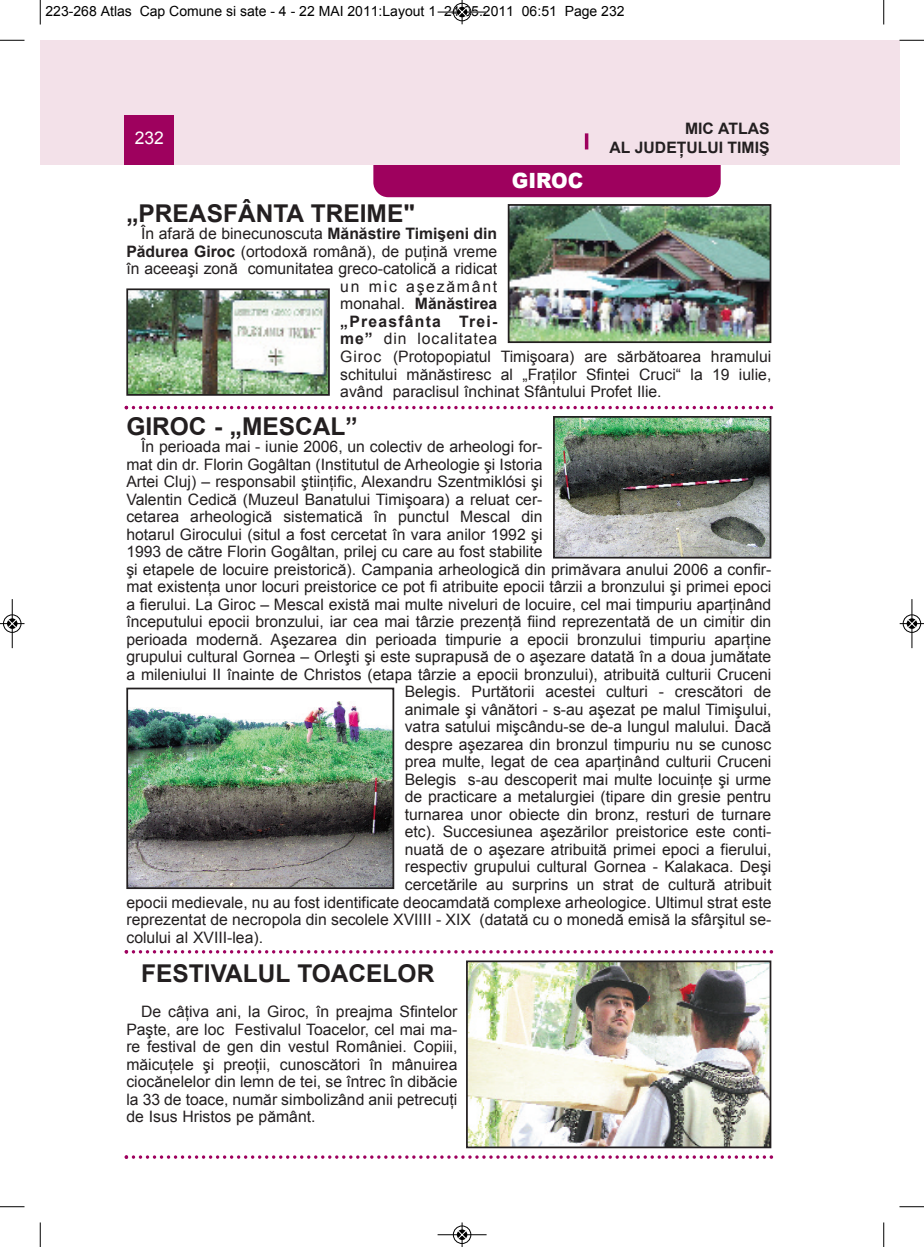
<style>
.page{position:relative;width:924px;height:1247px;background:#fff}
.page>*{position:absolute;margin:0;border:0;box-sizing:border-box;transform-origin:0 0}
.t1{font:700 24.5px "Arial";color:#231f20}
.t2{font:900 21px "Arial";color:#fff;scale:.95 1}
.t3{font:17.5px "Arial";color:#fff}
.t4{font:15.75px/17.5px "Arial";color:#231f20;text-align:justify}
.t5{font:700 15.75px/18.9px "Arial";color:#231f20;text-align:right}
.t6{font:15.75px "Arial";letter-spacing:.055em;color:#231f20}
.t7{font:700 15.75px "Arial";letter-spacing:.08em;color:#231f20}
.t8{font:15.75px "Arial";letter-spacing:.11em;color:#231f20}
.t9{font:14px "Arial";color:#000}
.s1{font-weight:700}
.s2{font-weight:400}
</style>
<div class="page">
<div style="left:373px;top:134px;width:348px;height:63px;background:#9e015e;border-radius:15px"></div>
<div style="left:40px;top:40px;width:844px;height:124px;background:#f3e1e9"></div>
<div style="left:125px;top:115px;width:49px;height:49px;background:#9e015e"></div>
<hr style="left:585px;top:133px;width:3px;height:16px;background:#9e015e">
<div style="left:884px;top:40px;width:15px;height:124px;background:#f3e1e9"></div>
<img style="left:129px;top:291px;width:198px;height:102px">
<div style="left:126px;top:288px;width:204px;height:108px;border:2px solid #231f20"></div>
<img style="left:511px;top:207px;width:257px;height:133px">
<div style="left:508px;top:204px;width:263px;height:139px;border:2px solid #231f20"></div>
<img style="left:469px;top:963px;width:299px;height:182px">
<div style="left:466px;top:960px;width:305px;height:188px;border:2px solid #231f20"></div>
<img style="left:129px;top:701px;width:262px;height:185px">
<div style="left:126px;top:687px;width:268px;height:202px;border:2px solid #231f20"></div>
<img style="left:556px;top:419px;width:212px;height:136px">
<div style="left:553px;top:416px;width:218px;height:142px;border:2px solid #231f20"></div>
<svg style="left:125px;top:406px;width:648px;height:3px"></svg>
<svg style="left:125px;top:950px;width:648px;height:3px"></svg>
<svg style="left:125px;top:1155px;width:648px;height:3px"></svg>
<svg style="left:40px;top:0;width:1px;height:24px"></svg>
<svg style="left:0;top:40px;width:24px;height:1px"></svg>
<svg style="left:883px;top:0;width:1px;height:24px"></svg>
<svg style="left:899px;top:40px;width:25px;height:1px"></svg>
<svg style="left:40px;top:1222px;width:1px;height:24px"></svg>
<svg style="left:0;top:1206px;width:24px;height:1px"></svg>
<svg style="left:883px;top:1222px;width:1px;height:24px"></svg>
<svg style="left:899px;top:1206px;width:25px;height:1px"></svg>
<hr style="left:438px;top:12px;width:48px;height:1px;background:#000">
<div style="left:453px;top:3px;width:18px;height:18px;border:1px solid #000;border-radius:50%"></div>
<svg style="left:458px;top:0;width:8px;height:24px"></svg>
<hr style="left:438px;top:1234px;width:48px;height:1px;background:#000">
<div style="left:453px;top:1225px;width:18px;height:18px;border:1px solid #000;border-radius:50%"></div>
<svg style="left:458px;top:1222px;width:8px;height:24px"></svg>
<div style="left:3px;top:614px;width:19px;height:19px;border:1px solid #fff;border-radius:50%"></div>
<hr style="left:12px;top:599px;width:1px;height:49px;background:#000">
<div style="left:3px;top:614px;width:18px;height:18px;border:1px solid #000;border-radius:50%"></div>
<svg style="left:0;top:619px;width:24px;height:9px"></svg>
<div style="left:902px;top:614px;width:19px;height:19px;border:1px solid #fff;border-radius:50%"></div>
<hr style="left:911px;top:599px;width:1px;height:49px;background:#000">
<div style="left:903px;top:614px;width:18px;height:18px;border:1px solid #000;border-radius:50%"></div>
<svg style="left:900px;top:619px;width:24px;height:9px"></svg>
<p class="t9" style="left:46px;top:3px;width:581px">223-268 Atlas Cap Comune si sate - 4 - 22 MAI 2011:Layout 1 24.05.2011 06:51 Page 232</p>
<p class="t3" style="left:135px;top:128px;width:31px">232</p>
<p class="t5" style="left:609px;top:119px;width:162px">MIC ATLAS<br>AL JUDEŢULUI TIMIŞ</p>
<h2 class="t2" style="left:512px;top:165px;width:77px">GIROC</h2>
<h1 class="t1" style="left:126px;top:200px;width:290px">„PREASFÂNTA TREIME"</h1>
<p class="t4" style="left:141px;top:225px;width:357px">În afară de binecunoscuta <span class="s1">Mănăstire Timişeni din</span></p>
<p class="t4" style="left:126px;top:243px;width:372px"><span class="s1">Pădurea Giroc</span> (ortodoxă română), de puţină vreme</p>
<p class="t4" style="left:126px;top:260px;width:372px">în aceeaşi zonă comunitatea greco-catolică a ridicat</p>
<p class="t8" style="left:340px;top:278px;width:158px">un mic aşezământ</p>
<p class="t5" style="left:340px;top:294px;width:158px"><span class="s2">monahal.</span> Mănăstirea</p>
<p class="t7" style="left:340px;top:313px;width:158px">„Preasfânta Trei-</p>
<p class="t6" style="left:340px;top:330px;width:158px"><span class="s1">me”</span> din localitatea</p>
<p class="t4" style="left:340px;top:348px;width:432px">Giroc (Protopopiatul Timişoara) are sărbătoarea hramului</p>
<p class="t4" style="left:340px;top:365px;width:432px">schitului mănăstiresc al „Fraţilor Sfintei Cruci“ la 19 iulie,</p>
<p class="t4" style="left:340px;top:383px;width:323px">având paraclisul închinat Sfântului Profet Ilie.</p>
<h1 class="t1" style="left:126px;top:412px;width:233px">GIROC - „MESCAL”</h1>
<p class="t4" style="left:141px;top:438px;width:403px">În perioada mai - iunie 2006, un colectiv de arheologi for-</p>
<p class="t4" style="left:126px;top:455px;width:418px">mat din dr. Florin Gogâltan (Institutul de Arheologie şi Istoria</p>
<p class="t4" style="left:126px;top:473px;width:418px">Artei Cluj) – responsabil ştiinţific, Alexandru Szentmiklósi şi</p>
<p class="t4" style="left:126px;top:490px;width:418px">Valentin Cedică (Muzeul Banatului Timişoara) a reluat cer-</p>
<p class="t4" style="left:126px;top:508px;width:418px">cetarea arheologică sistematică în punctul Mescal din</p>
<p class="t4" style="left:126px;top:525px;width:418px">hotarul Girocului (situl a fost cercetat în vara anilor 1992 şi</p>
<p class="t4" style="left:126px;top:543px;width:418px">1993 de către Florin Gogâltan, prilej cu care au fost stabilite</p>
<p class="t4" style="left:126px;top:560px;width:646px">şi etapele de locuire preistorică). Campania arheologică din primăvara anului 2006 a confir-</p>
<p class="t4" style="left:126px;top:578px;width:646px">mat existenţa unor locuri preistorice ce pot fi atribuite epocii târzii a bronzului şi primei epoci</p>
<p class="t4" style="left:126px;top:595px;width:646px">a fierului. La Giroc – Mescal există mai multe niveluri de locuire, cel mai timpuriu aparţinând</p>
<p class="t4" style="left:126px;top:613px;width:646px">începutului epocii bronzului, iar cea mai târzie prezenţă fiind reprezentată de un cimitir din</p>
<p class="t4" style="left:126px;top:630px;width:646px">perioada modernă. Aşezarea din perioada timpurie a epocii bronzului timpuriu aparţine</p>
<p class="t4" style="left:126px;top:648px;width:646px">grupului cultural Gornea – Orleşti şi este suprapusă de o aşezare datată în a doua jumătate</p>
<p class="t4" style="left:126px;top:665px;width:646px">a mileniului II înainte de Christos (etapa târzie a epocii bronzului), atribuită culturii Cruceni</p>
<p class="t4" style="left:405px;top:683px;width:368px">Belegis. Purtătorii acestei culturi - crescători de</p>
<p class="t4" style="left:405px;top:700px;width:368px">animale şi vânători - s-au aşezat pe malul Timişului,</p>
<p class="t4" style="left:405px;top:718px;width:368px">vatra satului mişcându-se de-a lungul malului. Dacă</p>
<p class="t4" style="left:405px;top:735px;width:368px">despre aşezarea din bronzul timpuriu nu se cunosc</p>
<p class="t4" style="left:405px;top:753px;width:368px">prea multe, legat de cea aparţinând culturii Cruceni</p>
<p class="t4" style="left:405px;top:770px;width:368px">Belegis s-au descoperit mai multe locuinţe şi urme</p>
<p class="t4" style="left:405px;top:788px;width:368px">de practicare a metalurgiei (tipare din gresie pentru</p>
<p class="t4" style="left:405px;top:805px;width:368px">turnarea unor obiecte din bronz, resturi de turnare</p>
<p class="t4" style="left:405px;top:823px;width:368px">etc). Succesiunea aşezărilor preistorice este conti-</p>
<p class="t4" style="left:405px;top:840px;width:368px">nuată de o aşezare atribuită primei epoci a fierului,</p>
<p class="t4" style="left:405px;top:858px;width:368px">respectiv grupului cultural Gornea - Kalakaca. Deşi</p>
<p class="t4" style="left:405px;top:875px;width:368px">cercetările au surprins un strat de cultură atribuit</p>
<p class="t4" style="left:126px;top:893px;width:646px">epocii medievale, nu au fost identificate deocamdată complexe arheologice. Ultimul strat este</p>
<p class="t4" style="left:126px;top:910px;width:646px">reprezentat de necropola din secolele XVIIII - XIX (datată cu o monedă emisă la sfârşitul se-</p>
<p class="t4" style="left:126px;top:928px;width:138px">colului al XVIII-lea).</p>
<h1 class="t1" style="left:141px;top:959px;width:295px">FESTIVALUL TOACELOR</h1>
<p class="t4" style="left:126px;top:1002px;width:333px;text-indent:15px">De câţiva ani, la Giroc, în preajma Sfintelor Paşte, are loc Festivalul Toacelor, cel mai ma&shy;re festival de gen din vestul României. Copiii, măicuţele şi preoţii, cunoscători în mânuirea ciocănelelor din lemn de tei, se întrec în dibăcie la 33 de toace, număr simbolizând anii petrecuţi de Isus Hristos pe pământ.</p>
</div>
